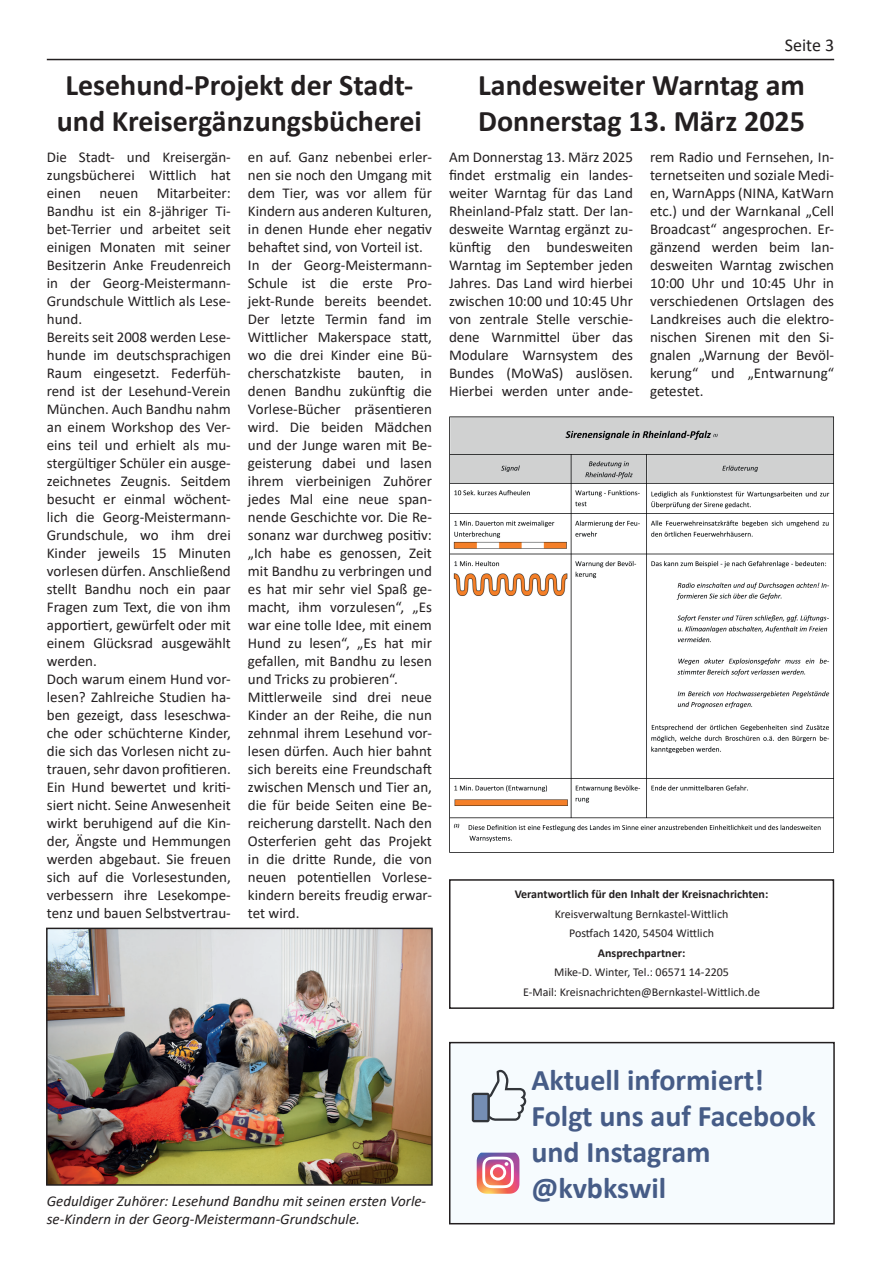
<style>
.page{position:relative;width:881px;height:1263px;background:#fff}
.page>*{position:absolute;margin:0;border:0;box-sizing:border-box;transform-origin:0 0}
.t1{font:700 30px/36px "Calibri";color:#231f20}
.t2{font:700 30px/36px "Calibri";color:#465c87}
.t3{font:18px "Calibri";color:#231f20}
.t4{font:15px/18px "Calibri";color:#231f20}
.t5{font:italic 15px/18px "Calibri";color:#231f20}
.t6{font:12px/19.5px "Calibri";color:#231f20;text-align:center}
.t7{font:700 12px "Calibri";color:#231f20}
</style>
<div class="page">
<hr style="left:47px;top:59px;width:786px;height:1px;background:#231f20">
<div style="left:449px;top:1042px;width:384px;height:182px;background:#f6fbfe"></div>
<div style="left:449px;top:1042px;width:385px;height:182px;border:2px solid #231f20"></div>
<svg style="left:471px;top:1070px;width:55px;height:52px"></svg>
<img style="left:476px;top:1152px;width:43px;height:42px">
<svg style="left:482px;top:1156px;width:31px;height:32px"></svg>
<div style="left:449px;top:879px;width:384px;height:130px;border:2px solid #231f20"></div>
<img style="left:49px;top:931px;width:380px;height:252px">
<div style="left:46px;top:928px;width:386px;height:258px;border:2px solid #231f20"></div>
<img style="left:449px;top:416px;width:384px;height:437px">
<h1 class="t1" style="left:57px;top:66px;width:366px">Lesehund-Projekt der Stadt&shy;und Kreisergänzungsbücherei</h1>
<p class="t3" style="left:784px;top:33px;width:51px">Seite 3</p>
<h1 class="t1" style="left:478px;top:66px;width:328px">Landesweiter Warntag am<br>Donnerstag 13. März 2025</h1>
<p class="t4" style="left:47px;top:148px;width:185px">Die Stadt- und Kreisergän&shy;zungsbücherei Wittlich hat einen neuen Mitarbeiter:<br>Bandhu ist ein 8-jähriger Ti&shy;bet-Terrier und arbeitet seit einigen Monaten mit seiner<br>Besitzerin Anke Freudenreich in der Georg-Meistermann-<br>Grundschule Wittlich als Lese&shy;hund.<br>Bereits seit 2008 werden Lese&shy;hunde im deutschsprachigen<br>Raum eingesetzt. Federfüh&shy;rend ist der Lesehund-Verein<br>München. Auch Bandhu nahm an einem Workshop des Ver&shy;eins teil und erhielt als mu&shy;stergültiger Schüler ein ausge&shy;zeichnetes Zeugnis. Seitdem besucht er einmal wöchent&shy;lich die Georg-Meistermann-<br>Grundschule, wo ihm drei<br>Kinder jeweils 15 Minuten vorlesen dürfen. Anschließend stellt Bandhu noch ein paar<br>Fragen zum Text, die von ihm apportiert, gewürfelt oder mit einem Glücksrad ausgewählt werden.<br>Doch warum einem Hund vor&shy;lesen? Zahlreiche Studien ha&shy;ben gezeigt, dass leseschwa&shy;che oder schüchterne Kinder, die sich das Vorlesen nicht zu&shy;trauen, sehr davon profitieren.<br>Ein Hund bewertet und kriti&shy;siert nicht. Seine Anwesenheit wirkt beruhigend auf die Kin&shy;der, Ängste und Hemmungen werden abgebaut. Sie freuen sich auf die Vorlesestunden, verbessern ihre Lesekompe&shy;tenz und bauen Selbstvertrau-</p>
<p class="t4" style="left:248px;top:148px;width:185px">en auf. Ganz nebenbei erler&shy;nen sie noch den Umgang mit dem Tier, was vor allem für<br>Kindern aus anderen Kulturen, in denen Hunde eher negativ behaftet sind, von Vorteil ist.<br>In der Georg-Meistermann-<br>Schule ist die erste Pro&shy;jekt-Runde bereits beendet.<br>Der letzte Termin fand im<br>Wittlicher Makerspace statt, wo die drei Kinder eine Bü&shy;cherschatzkiste bauten, in denen Bandhu zukünftig die<br>Vorlese-Bücher präsentieren wird. Die beiden Mädchen und der Junge waren mit Be&shy;geisterung dabei und lasen ihrem vierbeinigen Zuhörer jedes Mal eine neue span&shy;nende Geschichte vor. Die Re&shy;sonanz war durchweg positiv: „Ich habe es genossen, Zeit mit Bandhu zu verbringen und es hat mir sehr viel Spaß ge&shy;macht, ihm vorzulesen“, „Es war eine tolle Idee, mit einem<br>Hund zu lesen“, „Es hat mir gefallen, mit Bandhu zu lesen und Tricks zu probieren“.<br>Mittlerweile sind drei neue<br>Kinder an der Reihe, die nun zehnmal ihrem Lesehund vor&shy;lesen dürfen. Auch hier bahnt sich bereits eine Freundschaft zwischen Mensch und Tier an, die für beide Seiten eine Be&shy;reicherung darstellt. Nach den<br>Osterferien geht das Projekt in die dritte Runde, die von neuen potentiellen Vorlese&shy;kindern bereits freudig erwar&shy;tet wird.</p>
<p class="t4" style="left:449px;top:148px;width:185px;text-align:justify">Am Donnerstag 13. März 2025 findet erstmalig ein landes&shy;weiter Warntag für das Land Rheinland-Pfalz statt. Der lan&shy;desweite Warntag ergänzt zu&shy;künftig den bundesweiten Warntag im September jeden Jahres. Das Land wird hierbei zwischen 10:00 und 10:45 Uhr von zentrale Stelle verschie&shy;dene Warnmittel über das Modulare Warnsystem des Bundes (MoWaS) auslösen.<br>Hierbei werden unter ande-</p>
<p class="t4" style="left:649px;top:148px;width:185px;text-align:justify">rem Radio und Fernsehen, In&shy;ternetseiten und soziale Medi&shy;en, WarnApps (NINA, KatWarn etc.) und der Warnkanal „Cell Broadcast“ angesprochen. Er&shy;gänzend werden beim lan&shy;desweiten Warntag zwischen 10:00 Uhr und 10:45 Uhr in verschiedenen Ortslagen des Landkreises auch die elektro&shy;nischen Sirenen mit den Si&shy;gnalen „Warnung der Bevöl&shy;kerung“ und „Entwarnung“ getestet.</p>
<p class="t7" style="left:514px;top:886px;width:255px">Verantwortlich für den Inhalt der Kreisnachrichten:</p>
<p class="t6" style="left:554px;top:904px;width:175px">Kreisverwaltung Bernkastel-Wittlich<br>Postfach 1420, 54504 Wittlich</p>
<p class="t7" style="left:597px;top:944px;width:89px">Ansprechpartner:</p>
<p class="t6" style="left:523px;top:962px;width:238px">Mike-D. Winter, Tel.: 06571 14-2205<br>E-Mail: Kreisnachrichten@Bernkastel-Wittlich.de</p>
<p class="t5" style="left:47px;top:1191px;width:381px">Geduldiger Zuhörer: Lesehund Bandhu mit seinen ersten Vorle&shy;se-Kindern in der Georg-Meistermann-Grundschule.</p>
<h1 class="t2" style="left:531px;top:1062px;width:286px">Aktuell informiert!<br>Folgt uns auf Facebook und Instagram @kvbkswil</h1>
</div>
